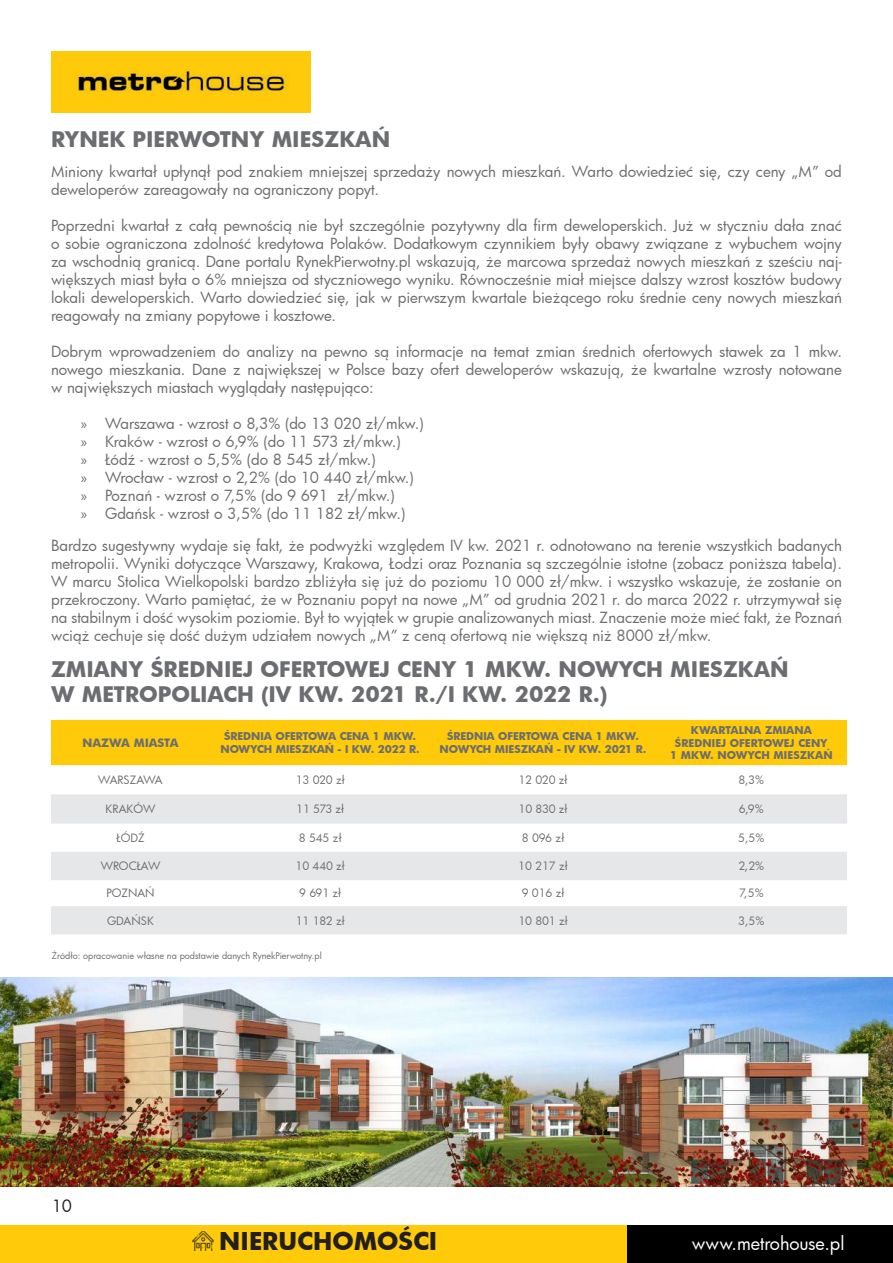
<style>
.page{position:relative;width:893px;height:1263px;background:#fff}
.page>*{position:absolute;margin:0;border:0;box-sizing:border-box;transform-origin:0 0}
.t1{font:700 24px "Futura";color:#231f20}
.t2{font:700 21px/25.2px "Futura";color:#6c6d70}
.t3{font:18px "Futura";letter-spacing:-.005em;color:#fff}
.t4{font:16.5px "Futura";color:#231f20}
.t5{font:15px/18px "Futura";color:#6c6d70;text-align:justify}
.t6{font:11.25px "Futura";letter-spacing:-.01em;color:#6c6d70}
.t7{font:700 11.25px "Futura";color:#6c6d70}
.t8{font:700 10.5px/12.6px "Futura";letter-spacing:-.01em;color:#6c6d70;text-align:center}
.t9{font:9px "Futura";color:#6c6d70}
.s1{font-family:"Myriad Pro"}
</style>
<div class="page">
<img style="left:51px;top:51px;width:259px;height:62px">
<div style="left:0;top:1225px;width:646px;height:38px;background:#feca0a"></div>
<div style="left:627px;top:1225px;width:266px;height:38px;background:#000"></div>
<img style="left:193px;top:1232px;width:20px;height:19px">
<div style="left:51px;top:720px;width:796px;height:45px;background:#feca0a"></div>
<svg style="left:51px;top:794px;width:796px;height:140px;fill:#e6e7e9"></svg>
<img style="left:0;top:977px;width:893px;height:209px">
<h2 class="t2" style="left:51px;top:126px;width:341px">RYNEK PIERWOTNY MIESZKAŃ</h2>
<p class="t5" style="left:51px;top:162px;width:792px">Miniony kwartał upłynął pod znakiem mniejszej sprzedaży nowych mieszkań. Warto dowiedzieć się, czy ceny „M” od deweloperów zareagowały na ograniczony popyt.</p>
<p class="t5" style="left:51px;top:216px;width:792px">Poprzedni kwartał z całą pewnością nie był szczególnie pozytywny dla firm deweloperskich. Już w styczniu dała znać o sobie ograniczona zdolność kredytowa Polaków. Dodatkowym czynnikiem były obawy związane z wybuchem wojny za wschodnią granicą. Dane portalu RynekPierwotny.pl wskazują, że marcowa sprzedaż nowych mieszkań z sześciu naj&shy;większych miast była o 6% mniejsza od styczniowego wyniku. Równocześnie miał miejsce dalszy wzrost kosztów budowy lokali deweloperskich. Warto dowiedzieć się, jak w pierwszym kwartale bieżącego roku średnie ceny nowych mieszkań reagowały na zmiany popytowe i kosztowe.</p>
<p class="t5" style="left:51px;top:342px;width:792px">Dobrym wprowadzeniem do analizy na pewno są informacje na temat zmian średnich ofertowych stawek za 1 mkw. nowego mieszkania. Dane z największej w Polsce bazy ofert deweloperów wskazują, że kwartalne wzrosty notowane w największych miastach wyglądały następująco:</p>
<p class="t5" style="left:81px;top:414px;width:344px;text-align:left"><span class="s1">»</span> Warszawa - wzrost o 8,3% (do 13 020 zł/mkw.) <span class="s1">»</span> Kraków - wzrost o 6,9% (do 11 573 zł/mkw.)<br><span class="s1">»</span> Łódź - wzrost o 5,5% (do 8 545 zł/mkw.)<br><span class="s1">»</span> Wrocław - wzrost o 2,2% (do 10 440 zł/mkw.) <span class="s1">»</span> Poznań - wzrost o 7,5% (do 9 691 zł/mkw.)<br><span class="s1">»</span> Gdańsk - wzrost o 3,5% (do 11 182 zł/mkw.)</p>
<p class="t5" style="left:51px;top:536px;width:792px">Bardzo sugestywny wydaje się fakt, że podwyżki względem IV kw. 2021 r. odnotowano na terenie wszystkich badanych metropolii. Wyniki dotyczące Warszawy, Krakowa, Łodzi oraz Poznania są szczególnie istotne (zobacz poniższa tabela).<br>W marcu Stolica Wielkopolski bardzo zbliżyła się już do poziomu 10 000 zł/mkw. i wszystko wskazuje, że zostanie on przekroczony. Warto pamiętać, że w Poznaniu popyt na nowe „M” od grudnia 2021 r. do marca 2022 r. utrzymywał się na stabilnym i dość wysokim poziomie. Był to wyjątek w grupie analizowanych miast. Znaczenie może mieć fakt, że Poznań wciąż cechuje się dość dużym udziałem nowych „M” z ceną ofertową nie większą niż 8000 zł/mkw.</p>
<h2 class="t2" style="left:51px;top:656px;width:739px">ZMIANY ŚREDNIEJ OFERTOWEJ CENY 1 MKW. NOWYCH MIESZKAŃ<br>W METROPOLIACH (IV KW. 2021 R./I KW. 2022 R.)</h2>
<p class="t7" style="left:83px;top:735px;width:97px">NAZWA MIASTA</p>
<p class="t8" style="left:220px;top:730px;width:201px">ŚREDNIA OFERTOWA CENA 1 MKW.<br>NOWYCH MIESZKAŃ - I KW. 2022 R.</p>
<p class="t8" style="left:440px;top:730px;width:208px">ŚREDNIA OFERTOWA CENA 1 MKW.<br>NOWYCH MIESZKAŃ - IV KW. 2021 R.</p>
<p class="t8" style="left:670px;top:723px;width:164px">KWARTALNA ZMIANA<br>ŚREDNIEJ OFERTOWEJ CENY<br>1 MKW. NOWYCH MIESZKAŃ</p>
<p class="t6" style="left:98px;top:772px;width:66px">WARSZAWA</p>
<p class="t6" style="left:296px;top:772px;width:51px">13 020 zł</p>
<p class="t6" style="left:518px;top:772px;width:51px">12 020 zł</p>
<p class="t6" style="left:739px;top:772px;width:27px">8,3%</p>
<p class="t6" style="left:106px;top:801px;width:51px">KRAKÓW</p>
<p class="t6" style="left:296px;top:801px;width:50px">11 573 zł</p>
<p class="t6" style="left:519px;top:801px;width:50px">10 830 zł</p>
<p class="t6" style="left:739px;top:801px;width:26px">6,9%</p>
<p class="t6" style="left:116px;top:830px;width:30px">ŁÓDŹ</p>
<p class="t6" style="left:299px;top:830px;width:44px">8 545 zł</p>
<p class="t6" style="left:522px;top:830px;width:44px">8 096 zł</p>
<p class="t6" style="left:738px;top:830px;width:28px">5,5%</p>
<p class="t6" style="left:101px;top:858px;width:61px">WROCŁAW</p>
<p class="t6" style="left:296px;top:858px;width:51px">10 440 zł</p>
<p class="t6" style="left:518px;top:858px;width:51px">10 217 zł</p>
<p class="t6" style="left:738px;top:858px;width:27px">2,2%</p>
<p class="t6" style="left:106px;top:886px;width:50px">POZNAŃ</p>
<p class="t6" style="left:299px;top:886px;width:44px">9 691 zł</p>
<p class="t6" style="left:522px;top:886px;width:44px">9 016 zł</p>
<p class="t6" style="left:739px;top:886px;width:26px">7,5%</p>
<p class="t6" style="left:107px;top:913px;width:48px">GDAŃSK</p>
<p class="t6" style="left:296px;top:913px;width:50px">11 182 zł</p>
<p class="t6" style="left:518px;top:913px;width:51px">10 801 zł</p>
<p class="t6" style="left:738px;top:913px;width:28px">3,5%</p>
<p class="t9" style="left:52px;top:949px;width:271px">Źródło: opracowanie własne na podstawie danych RynekPierwotny.pl</p>
<p class="t4" style="left:52px;top:1195px;width:22px">10</p>
<h1 class="t1" style="left:219px;top:1224px;width:219px">NIERUCHOMOŚCI</h1>
<p class="t3" style="left:692px;top:1231px;width:154px">www.metrohouse.pl</p>
</div>
